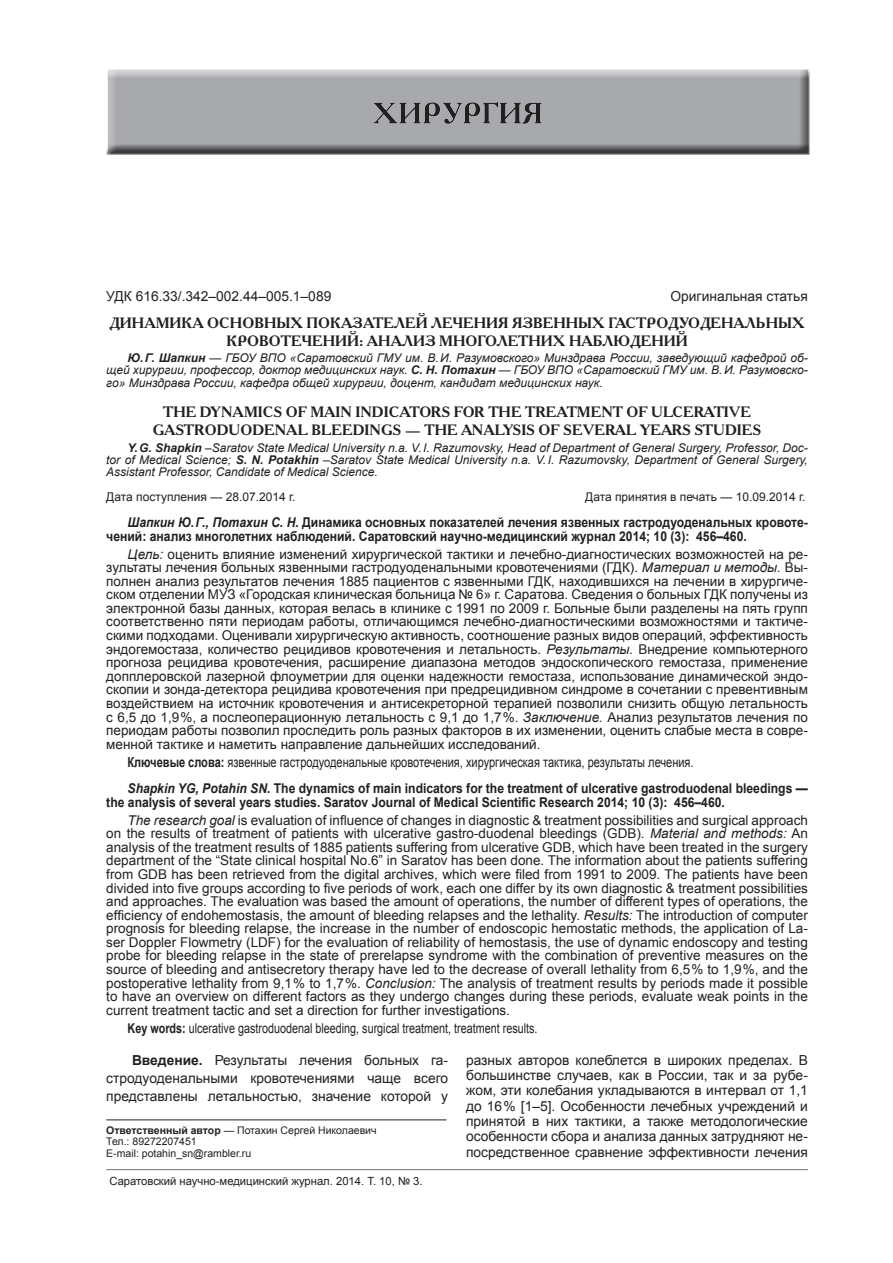
<style>
.page{position:relative;width:893px;height:1263px;background:#fff}
.page>*{position:absolute;margin:0;border:0;box-sizing:border-box;transform-origin:0 0}
.Заголовок_1_англ{font:700 15px/18.1px "Academy C";color:#231f20;text-align:center}
.Заголовок_1{font:700 15px/18.1px "Academy C";color:#231f20;text-align:center}
.Основной_текст{font:13.8px/15.3px "Arial";color:#231f20;text-align:justify}
.Ключевые_слова{font:13.8px "Arial";color:#231f20;scale:.8 1}
.УДК{font:13.8px "Arial";color:#231f20}
.Аннотация_англ{font:13.5px/13.6px "Arial";color:#231f20;text-align:justify}
.Аннотация{font:13.5px/13.6px "Arial";color:#231f20;text-align:justify}
.Ссылка_англ{font:700 13.5px/13.6px "Arial";color:#231f20;scale:.9 1}
.Ссылка{font:700 13.5px/13.6px "Arial";color:#231f20;scale:.9 1}
.Ключевые_слова_англ{font:13.5px "Arial";color:#231f20;scale:.8 1}
.Автор_англ{font:italic 12px/12.1px "Arial";color:#231f20;text-align:justify}
.Автор{font:italic 12px/12.1px "Arial";color:#231f20;text-align:justify}
.Дата{font:12px "Arial";color:#231f20}
.t1{font:11.25px "Arial";color:#231f20}
.ОтвРедактор{font:10.5px/11.6px "Arial";color:#231f20}
.s1{font-weight:700}
.s2{font-style:italic}
</style>
<div class="page">
<hr style="left:106px;top:1169px;width:702px;height:1px;background:#808285">
<div style="left:106px;top:68px;width:705px;height:87px;background:#231f20;opacity:.75"></div>
<hr style="left:106px;top:1120px;width:340px;height:1px;background:#231f20">
<p class="УДК" style="left:106px;top:287px;width:227px">УДК 616.33/.342–002.44–005.1–089</p>
<p class="УДК" style="left:670px;top:287px;width:139px">Оригинальная статья</p>
<p class="Заголовок_1" style="left:109px;top:313px;width:697px">ДИНАМИКА ОСНОВНЫХ ПОКАЗАТЕЛЕЙ ЛЕЧЕНИЯ ЯЗВЕННЫХ ГАСТРОДУОДЕНАЛЬНЫХ<br>КРОВОТЕЧЕНИЙ: АНАЛИЗ МНОГОЛЕТНИХ НАБЛЮДЕНИЙ</p>
<p class="Автор" style="left:106px;top:352px;width:703px;text-indent:21px"><span class="s1">Ю.Г. Шапкин</span> — ГБОУ ВПО «Саратовский ГМУ им. В.И. Разумовского» Минздрава России, заведующий кафедрой об&shy;щей хирургии, профессор, доктор медицинских наук. <span class="s1">С. Н. Потахин</span> — ГБОУ ВПО «Саратовский ГМУ им. В.И. Разумовско&shy;го» Минздрава России, кафедра общей хирургии, доцент, кандидат медицинских наук.</p>
<p class="Заголовок_1_англ" style="left:153px;top:402px;width:610px">THE DYNAMICS OF MAIN INDICATORS FOR THE TREATMENT OF ULCERATIVE<br>GASTRODUODENAL BLEEDINGS — THE ANALYSIS OF SEVERAL YEARS STUDIES</p>
<p class="Автор_англ" style="left:106px;top:442px;width:703px;text-indent:21px"><span class="s1">Y.G. Shapkin</span> –Saratov State Medical University n.a. V.I. Razumovsky, Head of Department of General Surgery, Professor, Doc&shy;tor of Medical Science; <span class="s1">S. N. Potakhin</span> –Saratov State Medical University n.a. V.I. Razumovsky, Department of General Surgery, Assistant Professor, Candidate of Medical Science.</p>
<p class="Дата" style="left:106px;top:489px;width:191px">Дата поступления — 28.07.2014 г.</p>
<p class="Дата" style="left:585px;top:489px;width:222px">Дата принятия в печать — 10.09.2014 г.</p>
<p class="Ссылка" style="left:106px;top:516px;width:781px;text-indent:21px"><span class="s2">Шапкин Ю.Г., Потахин С. Н.</span> Динамика основных показателей лечения язвенных гастродуоденальных кровоте&shy;чений: анализ многолетних наблюдений. Саратовский научно-медицинский журнал 2014; 10 (3): 456–460.</p>
<p class="Аннотация" style="left:106px;top:547px;width:703px;text-indent:21px"><span class="s2">Цель:</span> оценить влияние изменений хирургической тактики и лечебно-диагностических возможностей на ре&shy;зультаты лечения больных язвенными гастродуоденальными кровотечениями (ГДК). <span class="s2">Материал и методы.</span> Вы&shy;полнен анализ результатов лечения 1885 пациентов с язвенными ГДК, находившихся на лечении в хирургиче&shy;ском отделении МУЗ «Городская клиническая больница № 6» г. Саратова. Сведения о больных ГДК получены из электронной базы данных, которая велась в клинике с 1991 по 2009 г. Больные были разделены на пять групп соответственно пяти периодам работы, отличающимся лечебно-диагностическими возможностями и тактиче&shy;скими подходами. Оценивали хирургическую активность, соотношение разных видов операций, эффективность эндогемостаза, количество рецидивов кровотечения и летальность. <span class="s2">Результаты.</span> Внедрение компьютерного прогноза рецидива кровотечения, расширение диапазона методов эндоскопического гемостаза, применение допплеровской лазерной флоуметрии для оценки надежности гемостаза, использование динамической эндо&shy;скопии и зонда-детектора рецидива кровотечения при предрецидивном синдроме в сочетании с превентивным воздействием на источник кровотечения и антисекреторной терапией позволили снизить общую летальность с 6,5 до 1,9 %, а послеоперационную летальность с 9,1 до 1,7 %. <span class="s2">Заключение.</span> Анализ результатов лечения по периодам работы позволил проследить роль разных факторов в их изменении, оценить слабые места в совре&shy;менной тактике и наметить направление дальнейших исследований.</p>
<p class="Ключевые_слова" style="left:128px;top:753px;width:709px"><span class="s1">Ключевые слова:</span> язвенные гастродуоденальные кровотечения, хирургическая тактика, результаты лечения.</p>
<p class="Ссылка_англ" style="left:106px;top:782px;width:781px;text-indent:21px"><span class="s2">Shapkin YG, Potahin SN.</span> The dynamics of main indicators for the treatment of ulcerative gastroduodenal bleedings — the analysis of several years studies. Saratov Journal of Medical Scientific Research 2014; 10 (3): 456–460.</p>
<p class="Аннотация_англ" style="left:106px;top:813px;width:703px;text-indent:21px"><span class="s2">The research goal</span> is evaluation of influence of changes in diagnostic &amp; treatment possibilities and surgical approach on the results of treatment of patients with ulcerative gastro-duodenal bleedings (GDB). <span class="s2">Material and methods:</span> An analysis of the treatment results of 1885 patients suffering from ulcerative GDB, which have been treated in the surgery department of the “State clinical hospital No.6” in Saratov has been done. The information about the patients suffering from GDB has been retrieved from the digital archives, which were filed from 1991 to 2009. The patients have been divided into five groups according to five periods of work, each one differ by its own diagnostic &amp; treatment possibilities and approaches. The evaluation was based the amount of operations, the number of different types of operations, the efficiency of endohemostasis, the amount of bleeding relapses and the lethality. <span class="s2">Results:</span> The introduction of computer prognosis for bleeding relapse, the increase in the number of endoscopic hemostatic methods, the application of La&shy;ser Doppler Flowmetry (LDF) for the evaluation of reliability of hemostasis, the use of dynamic endoscopy and testing probe for bleeding relapse in the state of prerelapse syndrome with the combination of preventive measures on the source of bleeding and antisecretory therapy have led to the decrease of overall lethality from 6,5 % to 1,9 %, and the postoperative lethality from 9,1 % to 1,7 %. <span class="s2">Conclusion:</span> The analysis of treatment results by periods made it possible to have an overview on different factors as they undergo changes during these periods, evaluate weak points in the current treatment tactic and set a direction for further investigations.</p>
<p class="Ключевые_слова_англ" style="left:128px;top:1019px;width:514px"><span class="s1">Key words:</span> ulcerative gastroduodenal bleeding, surgical treatment, treatment results.</p>
<p class="Основной_текст" style="left:106px;top:1051px;width:343px;line-height:17.9px;text-indent:21px"><sup>1</sup><span class="s1">Введение.</span> Результаты лечения больных га&shy;стродуоденальными кровотечениями чаще всего представлены летальностью, значение которой у</p>
<p class="ОтвРедактор" style="left:106px;top:1124px;width:272px"><span class="s1">Ответственный автор</span> — Потахин Сергей Николаевич<br>Тел.: 89272207451<br>E-mail: potahin_sn@rambler.ru</p>
<p class="Основной_текст" style="left:466px;top:1052px;width:343px">разных авторов колеблется в широких пределах. В большинстве случаев, как в России, так и за рубе&shy;жом, эти колебания укладываются в интервал от 1,1 до 16 % [1–5]. Особенности лечебных учреждений и принятой в них тактики, а также методологические особенности сбора и анализа данных затрудняют не&shy;посредственное сравнение эффективности лечения</p>
<p class="t1" style="left:109px;top:1174px;width:315px">Саратовский научно-медицинский журнал. 2014. Т. 10, № 3.</p>
</div>
